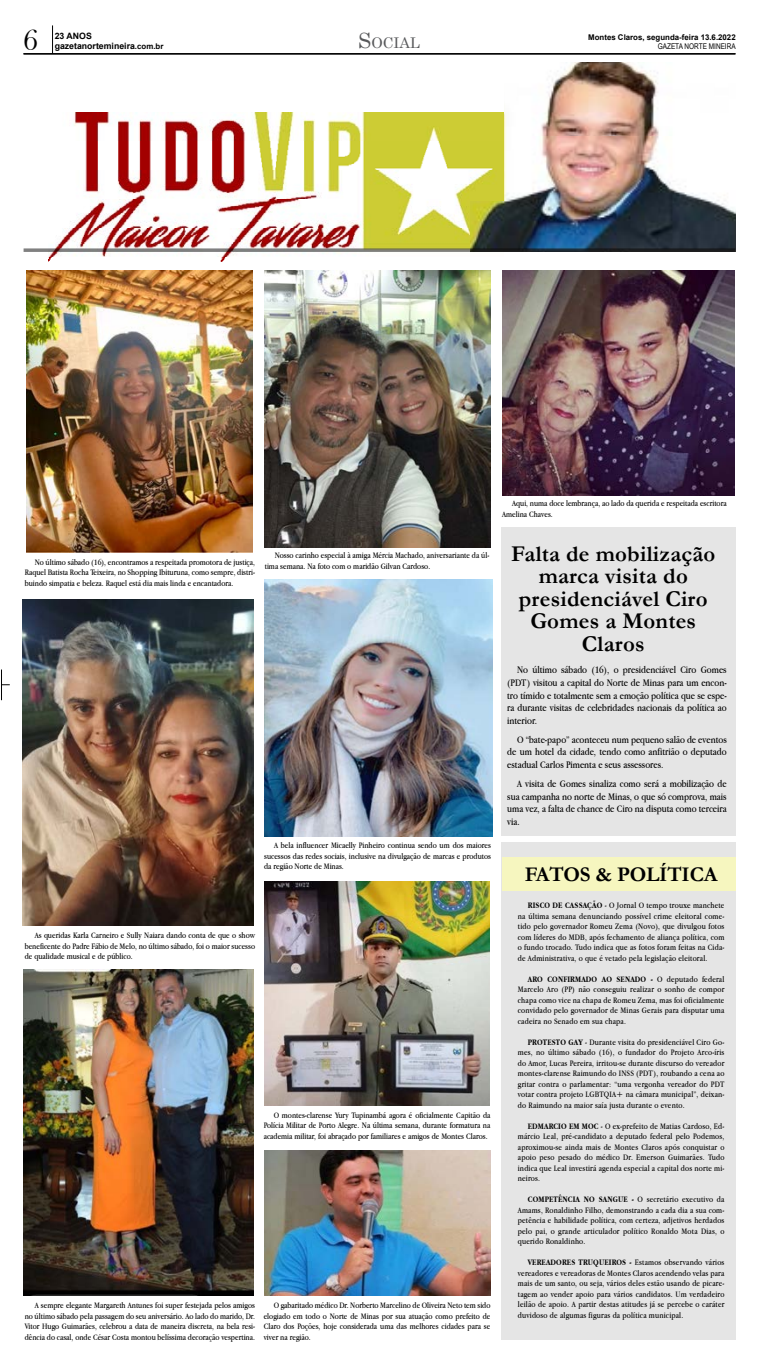
<style>
.page{position:relative;width:759px;height:1365px;background:#fff}
.page>*{position:absolute;margin:0;border:0;box-sizing:border-box;transform-origin:0 0}
.t1{font:29.75px "Bask Old Face";color:#000}
.t2{font:700 22.75px/22.4px "Garamond";letter-spacing:.01em;color:#000;text-align:center}
.t3{font:700 21px "Garamond";letter-spacing:-.01em;color:#000}
.t4{font:14.7px "Century";color:#58595b}
.t5{font:10.5px/12.6px "Apple Garamond";color:#000}
.t6{font:8.75px/10.5px "Apple Garamond";letter-spacing:.02em;color:#000;text-align:justify}
.t7{font:8.75px/10.5px "Apple Garamond";color:#000;text-align:right}
.t8{font:700 8.75px "Apple Garamond";letter-spacing:.02em;color:#000}
.t9{font:700 8.75px "Arial";color:#000}
.t10{font:700 7.88px "Arial";color:#000}
.t11{font:7.88px "Arial Narrow";color:#000}
.s1{font-size:21px}
.s2{font-weight:700}
</style>
<div class="page">
<hr style="left:1px;top:669px;width:1px;height:31px;background:#000">
<svg style="left:52px;top:25px;width:1px;height:28px"></svg>
<hr style="left:24px;top:53px;width:711px;height:1px;background:#000">
<div style="left:501px;top:842px;width:235px;height:498px;background:#e5e5e5"></div>
<div style="left:501px;top:527px;width:235px;height:309px;background:#e5e5e5"></div>
<div style="left:502px;top:857px;width:234px;height:33px;background:#f6f6bf"></div>
<img style="left:49px;top:113px;width:454px;height:148px">
<img style="left:471px;top:202px;width:33px;height:46px">
<img style="left:504px;top:62px;width:231px;height:186px">
<svg style="left:24px;top:248px;width:711px;height:4px;background:#60615e"></svg>
<img style="left:26px;top:270px;width:226px;height:283px">
<img style="left:264px;top:270px;width:227px;height:277px">
<img style="left:22px;top:599px;width:232px;height:326px">
<img style="left:265px;top:579px;width:227px;height:257px">
<img style="left:24px;top:969px;width:230px;height:325px">
<img style="left:265px;top:881px;width:224px;height:224px">
<img style="left:264px;top:1150px;width:227px;height:144px">
<img style="left:502px;top:270px;width:233px;height:225px">
<h1 class="t1" style="left:24px;top:24px;width:16px">6</h1>
<p class="t9" style="left:55px;top:30px;width:39px">23 ANOS</p>
<p class="t9" style="left:55px;top:40px;width:82px">gazetanortemineira</p>
<p class="t10" style="left:135px;top:41px;width:30px">.com.br</p>
<h3 class="t4" style="left:358px;top:30px;width:63px"><span class="s1">S</span>OCIAL</h3>
<p class="t10" style="left:588px;top:32px;width:149px">Montes Claros, segunda-feira 13.6.2022</p>
<p class="t11" style="left:658px;top:41px;width:79px">GAZETA NORTE MINEIRA</p>
<p class="t7" style="left:35px;top:556px;width:222px">No último sábado (16 ,) encontramos a respeitada promotora de justiça,</p>
<p class="t7" style="left:25px;top:577px;width:210px">buindo simpatia e beleza. Raquel está dia mais linda e encantadora.</p>
<p class="t7" style="left:25px;top:567px;width:232px">Raquel Batista Rocha Teixeira, no Shopping Ibituruna, como sempre, distri-</p>
<p class="t7" style="left:275px;top:550px;width:216px">Nosso carinho especial à amiga Mércia Machado, aniversariante da úl-</p>
<p class="t7" style="left:265px;top:560px;width:167px">tima semana. Na foto com o maridão Gilvan Cardoso.</p>
<p class="t6" style="left:264px;top:840px;width:228px;text-indent:10px">A bela influencer Micaelly Pinheiro continua sendo um dos maiores sucessos das redes sociais, inclusive na divulgação de marcas e produtos da região Norte de Minas.</p>
<p class="t6" style="left:25px;top:929px;width:232px;text-indent:10px">As queridas Karla Carneiro e Sully Naiara dando conta de que o show beneficente do Padre Fábio de Melo, no último sábado, foi o maior sucesso de qualidade musical e de público.</p>
<p class="t6" style="left:264px;top:1109px;width:228px;text-indent:10px">O montes-clarense Yury Tupinambá agora é oficialmente Capitão da Polícia Militar de Porto Alegre. Na última semana, durante formatura na academia militar, foi abraçado por familiares e amigos de Montes Claros.</p>
<p class="t7" style="left:25px;top:1299px;width:232px">A sempre elegante Margareth Antunes foi super festejada pelos amigos no último sábado pela passagem do seu aniversário. Ao lado do marido, Dr.</p>
<p class="t7" style="left:25px;top:1331px;width:232px">dência do casal, onde César Costa montou belíssima decoração vespertina.</p>
<p class="t7" style="left:25px;top:1320px;width:232px">Vitor Hugo Guimarães, celebrou a data de maneira discreta, na bela resi-</p>
<p class="t6" style="left:264px;top:1299px;width:228px;text-indent:10px">O gabaritado médico Dr. Norberto Marcelino de Oliveira Neto tem sido elogiado em todo o Norte de Minas por sua atuação como prefeito de Claro dos Poções, hoje considerada uma das melhores cidades para se viver na região.</p>
<p class="t7" style="left:502px;top:498px;width:226px;text-align:left;text-indent:10px">Aqui, numa doce lembrança ao, lado da querida e respeitada escritora<br>Amelina Chaves.</p>
<h2 class="t2" style="left:511px;top:542px;width:206px">Falta de mobilização marca visita do presidenciável Ciro<br>Gomes a Montes<br>Claros</h2>
<p class="t5" style="left:517px;top:663px;width:211px">No último sábado (16 o,) presidenciável Ciro Gomes</p>
<p class="t5" style="left:507px;top:701px;width:221px">ra durante visitas de celebridades nacionais da política ao</p>
<p class="t5" style="left:507px;top:676px;width:221px">(PDT) visitou a capital do Norte de Minas para um encon-</p>
<p class="t5" style="left:517px;top:710px;width:211px;line-height:18.9px;text-indent:-10px">interior.<br>O “bate-papo” aconteceu num pequeno salão de eventos</p>
<p class="t5" style="left:507px;top:745px;width:221px">de um hotel da cidade, tendo como anfitrião o deputado estadual Carlos Pimenta e seus assessores.</p>
<p class="t5" style="left:507px;top:777px;width:221px;text-align:justify;text-indent:10px">A visita de Gomes sinaliza como será a mobilização de sua campanha no norte de Minas o, que só comprova, mais uma vez a, falta de chance de Ciro na disputa como terceira via.</p>
<p class="t5" style="left:507px;top:688px;width:221px">tro tímido e totalmente sem a emoção política que se espe-</p>
<h3 class="t3" style="left:525px;top:860px;width:194px">FATOS &amp; POLÍTICA</h3>
<p class="t6" style="left:528px;top:899px;width:198px"><span class="s2">RISCO DE CASSAÇÃO</span> O- Jornal O tempo trouxe manchete</p>
<p class="t6" style="left:518px;top:920px;width:208px">tido pelo governador Romeu Zema (Novo ,) que divulgou fotos</p>
<p class="t6" style="left:518px;top:910px;width:208px">na última semana denunciando possível crime eleitoral come-</p>
<p class="t6" style="left:518px;top:931px;width:208px">com líderes do MDB, após fechamento de aliança política, com</p>
<p class="t6" style="left:518px;top:952px;width:191px">de Administrativa o, que é vetado pela legislação eleitoral.</p>
<p class="t6" style="left:518px;top:941px;width:208px">o fundo trocado. Tudo indica que as fotos foram feitas na Cida-</p>
<p class="t6" style="left:702px;top:973px;width:24px">federal</p>
<p class="t6" style="left:667px;top:973px;width:33px">deputado</p>
<p class="t8" style="left:528px;top:973px;width:17px">ARO</p>
<p class="t6" style="left:518px;top:983px;width:208px">Marcelo Aro (PP) não conseguiu realizar o sonho de compor chapa como vice na chapa de Romeu Zema, mas foi oficialmente convidado pelo governador de Minas Gerais para disputar uma cadeira no Senado em sua chapa.</p>
<p class="t6" style="left:518px;top:1046px;width:208px">mes, no último sábado (16 o,) fundador do Projeto Arco-íris</p>
<p class="t8" style="left:547px;top:973px;width:51px">CONFIRMADO</p>
<p class="t8" style="left:602px;top:973px;width:12px">AO</p>
<p class="t8" style="left:616px;top:973px;width:31px">SENADO</p>
<p class="t6" style="left:651px;top:973px;width:13px">O<span class="s2">-</span></p>
<p class="t6" style="left:528px;top:1036px;width:198px"><span class="s2">PROTESTO GAY</span> - Durante visita do presidenciável Ciro Go-</p>
<p class="t6" style="left:518px;top:1057px;width:208px">do Amor, Lucas Pereira, irritou s e- durante discurso do vereador montes-clarense Raimundo do INSS (PDT ,) roubando a cena ao gritar contra o parlamentar: “uma vergonha vereador do PDT</p>
<p class="t6" style="left:518px;top:1099px;width:168px">do Raimundo na maior saía justa durante o evento.</p>
<p class="t6" style="left:518px;top:1088px;width:208px">votar contra projeto LGBTQIA+ na câmara municipal ,” deixan-</p>
<p class="t6" style="left:518px;top:1130px;width:208px">márcio Leal, pré-candidato a deputado federal pelo Podemos,</p>
<p class="t6" style="left:528px;top:1120px;width:198px"><span class="s2">EDMARCIO EM MOC</span> O- ex-prefeito de Matias Cardoso, Ed-</p>
<p class="t6" style="left:518px;top:1141px;width:208px">aproximou s e- ainda mais de Montes Claros após conquistar o apoio peso pesado do médico Dr. Emerson Guimarães. Tudo</p>
<p class="t6" style="left:518px;top:1172px;width:24px">neiros.</p>
<p class="t6" style="left:518px;top:1162px;width:208px">indica que Leal investirá agenda especial a capital dos norte mi-</p>
<p class="t6" style="left:632px;top:1193px;width:94px">O<span class="s2">-</span> secretário executivo da</p>
<p class="t8" style="left:528px;top:1194px;width:54px">COMPETÊNCIA</p>
<p class="t6" style="left:518px;top:1214px;width:208px">petência e habilidade política, com certeza, adjetivos herdados</p>
<p class="t8" style="left:584px;top:1194px;width:12px">NO</p>
<p class="t8" style="left:599px;top:1194px;width:30px">SANGUE</p>
<p class="t6" style="left:518px;top:1204px;width:208px">Amams, Ronaldinho Filho, demonstrando a cada dia a sua com-</p>
<p class="t6" style="left:518px;top:1225px;width:208px">pelo pai o, grande articulador político Ronaldo Mota Dias o, querido Ronaldinho.</p>
<p class="t6" style="left:518px;top:1256px;width:208px;text-align:right"><span class="s2">VEREADORES TRUQUEIROS -</span> Estamos observando vários vereadores e vereadoras de Montes Claros acendendo velas para</p>
<p class="t6" style="left:518px;top:1288px;width:208px">tagem ao vender apoio para vários candidatos. Um verdadeiro</p>
<p class="t6" style="left:518px;top:1277px;width:208px">mais de um santo, ou seja, vários deles estão usando de picare-</p>
<p class="t6" style="left:518px;top:1298px;width:208px">leilão de apoio A. partir destas atitudes já se percebe o caráter duvidoso de algumas figuras da política municipal.</p>
</div>
